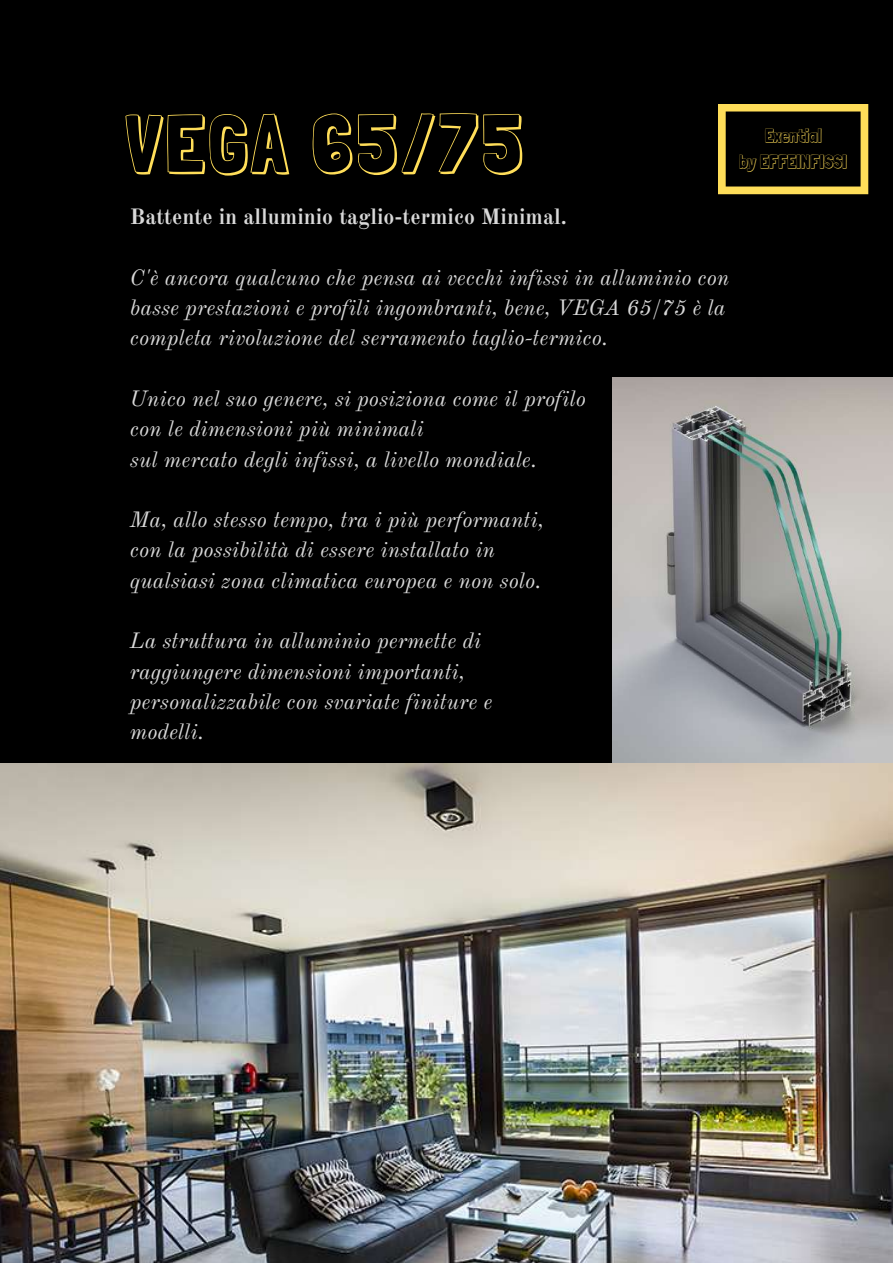
<style>
.page{position:relative;width:893px;height:1264px;background:#fff}
.page>*{position:absolute;margin:0;border:0;box-sizing:border-box;transform-origin:0 0}
.t1{font:81.3px "Londrina Shadow";letter-spacing:.05em;color:#ffde59}
.t2{font:italic 21.75px/30.3px "Old Standard";color:#d9d9d9}
.t3{font:700 21.75px "Old Standard";color:#d9d9d9}
.t4{font:18.6px/25.8px "Londrina Shadow";color:#ffde59;text-align:center}
</style>
<div class="page">
<div style="left:0;top:0;width:892px;height:1262px;background:#000"></div>
<svg style="left:718px;top:104px;width:150px;height:90px"></svg>
<img style="left:612px;top:378px;width:280px;height:384px">
<img style="left:0;top:763px;width:892px;height:499px">
<h1 class="t1" style="left:125px;top:95px;width:398px">VEGA 65/75</h1>
<p class="t3" style="left:130px;top:203px;width:438px">Battente in alluminio taglio-termico Minimal.</p>
<p class="t2" style="left:130px;top:262px;width:601px">C'è ancora qualcuno che pensa ai vecchi infissi in alluminio con basse prestazioni e profili ingombranti, bene, VEGA 65/75 è la completa rivoluzione del serramento taglio-termico.</p>
<p class="t2" style="left:130px;top:383px;width:457px">Unico nel suo genere, si posiziona come il profilo con le dimensioni più minimali<br>sul mercato degli infissi, a livello mondiale.</p>
<p class="t2" style="left:130px;top:505px;width:415px">Ma, allo stesso tempo, tra i più performanti, con la possibilità di essere installato in qualsiasi zona climatica europea e non solo.</p>
<p class="t2" style="left:130px;top:626px;width:364px">La struttura in alluminio permette di raggiungere dimensioni importanti, personalizzabile con svariate finiture e modelli.</p>
<p class="t4" style="left:739px;top:123px;width:109px">Exential<br>by EFFEINFISSI</p>
</div>
